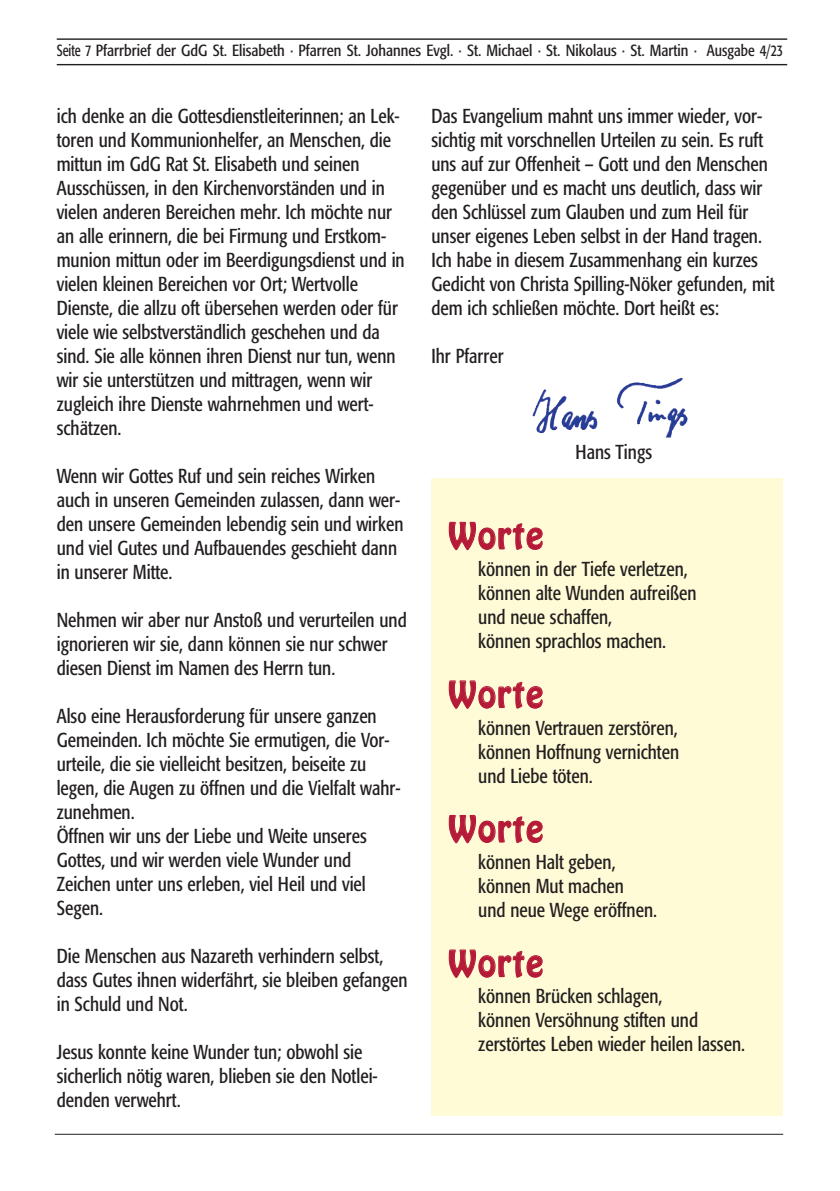
<style>
.page{position:relative;width:840px;height:1191px;background:#fff}
.page>*{position:absolute;margin:0;border:0;box-sizing:border-box;transform-origin:0 0}
.t1{font:32px "Hobo Std";color:#b51a38}
.t2{font:condensed 20px/24px "Formata";color:#231f20;scale:.95 1}
.t3{font:condensed 16px "Formata";color:#231f20;scale:.85 1}
</style>
<div class="page">
<hr style="left:57px;top:38px;width:729px;height:2px;background:#231f20">
<hr style="left:57px;top:64px;width:729px;height:1px;background:#231f20">
<hr style="left:55px;top:1133px;width:727px;height:1px;background:#231f20">
<div style="left:431px;top:478px;width:351px;height:637px;background:#fffbd6"></div>
<img style="left:532px;top:378px;width:150px;height:44px">
<p class="t3" style="left:57px;top:41px;width:855px">Seite 7 Pfarrbrief der GdG St. Elisabeth · Pfarren St. Johannes Evgl. · St. Michael · St. Nikolaus · St. Martin · Ausgabe 4/23</p>
<p class="t2" style="left:57px;top:104px;width:367px">ich denke an die Gottesdienstleiterinnen; an Lek&shy;toren und Kommunionhelfer, an Menschen, die mittun im GdG Rat St. Elisabeth und seinen Ausschüssen, in den Kirchenvorständen und in vielen anderen Bereichen mehr. Ich möchte nur an alle erinnern, die bei Firmung und Erstkom&shy;munion mittun oder im Beerdigungsdienst und in vielen kleinen Bereichen vor Ort; Wertvolle Dienste, die allzu oft übersehen werden oder für viele wie selbstverständlich geschehen und da sind. Sie alle können ihren Dienst nur tun, wenn wir sie unterstützen und mittragen, wenn wir zugleich ihre Dienste wahrnehmen und wert&shy;schätzen.</p>
<p class="t2" style="left:57px;top:464px;width:366px">Wenn wir Gottes Ruf und sein reiches Wirken auch in unseren Gemeinden zulassen, dann wer&shy;den unsere Gemeinden lebendig sein und wirken und viel Gutes und Aufbauendes geschieht dann in unserer Mitte.</p>
<p class="t2" style="left:57px;top:608px;width:370px">Nehmen wir aber nur Anstoß und verurteilen und ignorieren wir sie, dann können sie nur schwer diesen Dienst im Namen des Herrn tun.</p>
<p class="t2" style="left:57px;top:704px;width:363px">Also eine Herausforderung für unsere ganzen Gemeinden. Ich möchte Sie ermutigen, die Vor&shy;urteile, die sie vielleicht besitzen, beiseite zu legen, die Augen zu öffnen und die Vielfalt wahr&shy;zunehmen.<br>Öffnen wir uns der Liebe und Weite unseres Gottes, und wir werden viele Wunder und Zeichen unter uns erleben, viel Heil und viel Segen.</p>
<p class="t2" style="left:57px;top:944px;width:370px">Die Menschen aus Nazareth verhindern selbst, dass Gutes ihnen widerfährt, sie bleiben gefangen in Schuld und Not.</p>
<p class="t2" style="left:57px;top:1040px;width:339px">Jesus konnte keine Wunder tun; obwohl sie sicherlich nötig waren, blieben sie den Notlei&shy;denden verwehrt.</p>
<p class="t2" style="left:431px;top:104px;width:362px">Das Evangelium mahnt uns immer wieder, vor&shy;sichtig mit vorschnellen Urteilen zu sein. Es ruft uns auf zur Offenheit – Gott und den Menschen gegenüber und es macht uns deutlich, dass wir den Schlüssel zum Glauben und zum Heil für unser eigenes Leben selbst in der Hand tragen.<br>Ich habe in diesem Zusammenhang ein kurzes Gedicht von Christa Spilling-Nöker gefunden, mit dem ich schließen möchte. Dort heißt es:</p>
<p class="t2" style="left:431px;top:344px;width:77px">Ihr Pfarrer</p>
<p class="t2" style="left:575px;top:440px;width:82px">Hans Tings</p>
<p class="t1" style="left:448px;top:514px;width:96px">Worte</p>
<p class="t2" style="left:478px;top:557px;width:231px">können in der Tiefe verletzen, können alte Wunden aufreißen und neue schaffen,<br>können sprachlos machen.</p>
<p class="t1" style="left:448px;top:672px;width:96px">Worte</p>
<p class="t2" style="left:478px;top:715px;width:213px;text-align:justify">können Vertrauen zerstören, können Hoffnung vernichten und Liebe töten.</p>
<p class="t1" style="left:448px;top:807px;width:96px">Worte</p>
<p class="t2" style="left:478px;top:850px;width:190px">können Halt geben, können Mut machen<br>und neue Wege eröffnen.</p>
<p class="t1" style="left:448px;top:941px;width:96px">Worte</p>
<p class="t2" style="left:478px;top:984px;width:282px">können Brücken schlagen,<br>können Versöhnung stiften und zerstörtes Leben wieder heilen lassen.</p>
</div>
